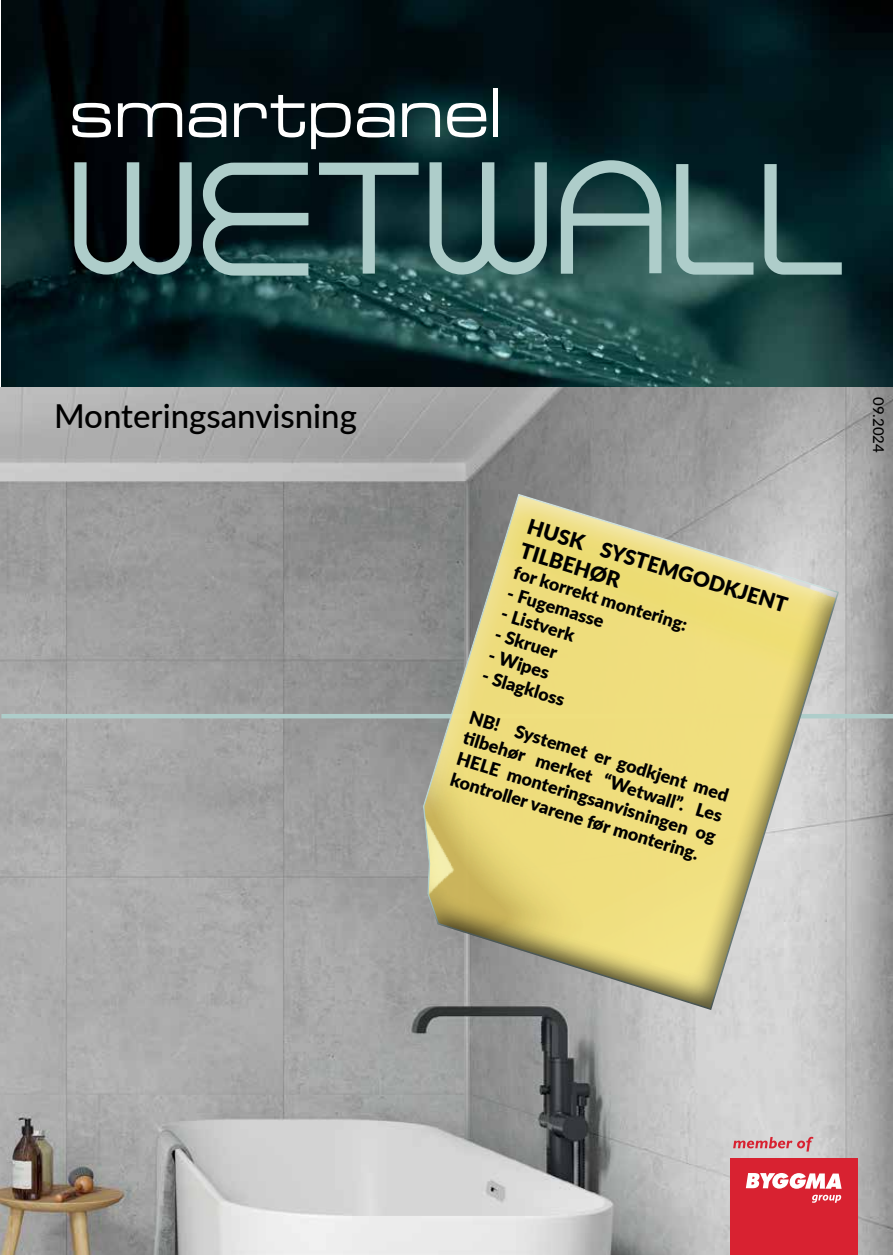
<style>
.page{position:relative;width:893px;height:1255px;background:#fff}
.page>*{position:absolute;margin:0;border:0;box-sizing:border-box;transform-origin:0 0}
.t1{font:500 33px "Lato";color:#000}
.t2{font:900 21px/25.2px "Lato";color:#000}
.t3{font:900 18px/21.6px "Lato";color:#000;text-align:justify}
.t4{font:500 15px "Lato";color:#000}
</style>
<div class="page">
<img style="left:0;top:0;width:893px;height:1254px">
<hr style="left:1px;top:714px;width:892px;height:4px;background:#aecdca">
<svg style="left:72px;top:103px;width:39px;height:34px"></svg>
<svg style="left:118px;top:103px;width:64px;height:34px"></svg>
<svg style="left:189px;top:103px;width:37px;height:34px"></svg>
<svg style="left:234px;top:95px;width:71px;height:42px"></svg>
<svg style="left:311px;top:103px;width:40px;height:46px"></svg>
<svg style="left:357px;top:103px;width:37px;height:34px"></svg>
<svg style="left:402px;top:103px;width:38px;height:34px"></svg>
<svg style="left:447px;top:103px;width:39px;height:34px"></svg>
<div style="left:493px;top:88px;width:5px;height:49px;background:#fff"></div>
<svg style="left:74px;top:162px;width:118px;height:112px;background:#3f4d4e"></svg>
<svg style="left:429px;top:162px;width:118px;height:112px;background:#456667"></svg>
<svg style="left:319px;top:163px;width:100px;height:110px;background:#315153"></svg>
<svg style="left:203px;top:163px;width:105px;height:112px;background:#456162"></svg>
<svg style="left:561px;top:160px;width:100px;height:114px;background:#4f7472"></svg>
<svg style="left:676px;top:164px;width:77px;height:110px;background:#456968"></svg>
<svg style="left:764px;top:164px;width:78px;height:110px;background:#2d4d4f"></svg>
<img style="left:0;top:0;width:1px;height:388px">
<div style="left:731px;top:1158px;width:127px;height:96px;background:#d82231"></div>
<svg style="left:746px;top:1173px;width:96px;height:15px"></svg>
<svg style="left:812px;top:1194px;width:29px;height:8px"></svg>
<svg style="left:733px;top:1136px;width:80px;height:15px"></svg>
<svg style="left:387px;top:492px;width:453px;height:519px;background:#cec58d"></svg>
<h1 class="t1" style="left:54px;top:392px;width:304px">Monteringsanvisning</h1>
<p class="t2" style="left:532px;top:513px;width:272px;rotate:17deg">HUSK SYSTEMGODKJENT<br>TILBEHØR</p>
<p class="t3" style="left:518px;top:560px;width:182px;rotate:17deg">for korrekt montering:</p>
<p class="t3" style="left:511px;top:581px;width:102px;rotate:17deg">- Fugemasse</p>
<p class="t3" style="left:505px;top:602px;width:78px;rotate:17deg">- Listverk</p>
<p class="t3" style="left:499px;top:622px;width:66px;rotate:17deg">- Skruer</p>
<p class="t3" style="left:492px;top:643px;width:64px;rotate:17deg">- Wipes</p>
<p class="t3" style="left:486px;top:664px;width:87px;rotate:17deg">- Slagkloss</p>
<p class="t3" style="left:473px;top:705px;width:272px;rotate:17deg">NB! Systemet er godkjent med ti lbehør merket “Wetwall”. Les HELE monteringsanvisningen og kontroller varene før montering.</p>
<p class="t4" style="left:889px;top:397px;width:57px;rotate:90deg">09.2024</p>
</div>
